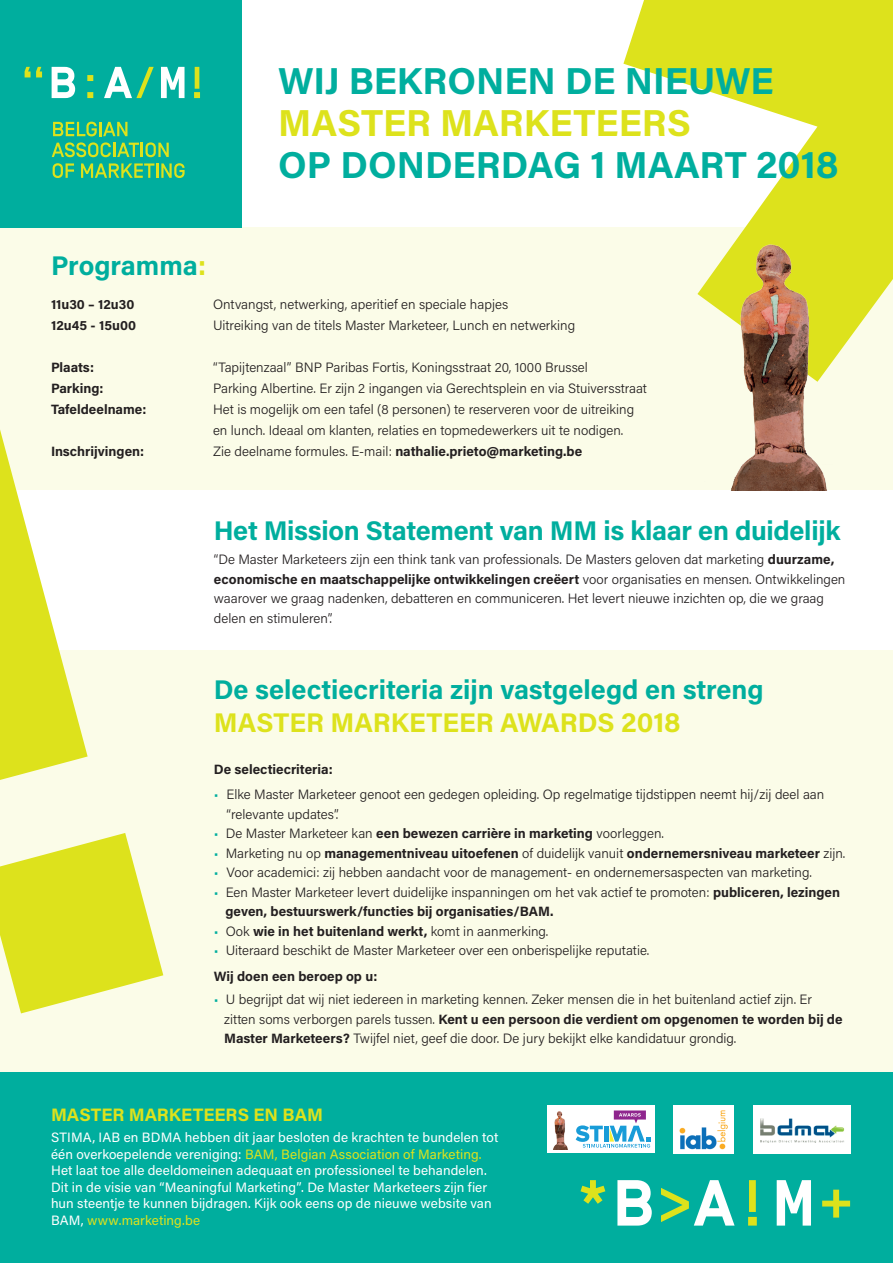
<style>
.page{position:relative;width:893px;height:1263px;background:#fff}
.page>*{position:absolute;margin:0;border:0;box-sizing:border-box;transform-origin:0 0}
.t1{font:700 37.5px "Acumin Pro";color:#00ae9e}
.t2{font:700 37.5px "Acumin Pro";color:#dde21c}
.t3{font:700 27px "Acumin Pro";letter-spacing:-.01em;color:#00ae9e}
.t4{font:700 27px "Acumin Pro";color:#dde21c}
.t5{font:700 18px "Acumin Pro";color:#dde21c}
.t6{font:300 13.5px/19.5px "Acumin Pro";color:#231f20}
.t7{font:13.5px/16.5px "Acumin Pro";letter-spacing:.005em;color:#fff}
.t8{font:700 13.5px "Acumin Pro";color:#231f20}
.s1{color:#dde21c}
.s2{font-weight:300}
.s3{font-weight:700}
.s4{color:#00ae9e}
.s5{font-weight:300;color:#00ae9e}
</style>
<div class="page">
<div style="left:0;top:651px;width:893px;height:421px;background:#fbfce8"></div>
<div style="left:0;top:227px;width:893px;height:263px;background:#fbfce8"></div>
<div style="left:0;top:1072px;width:893px;height:191px;background:#00ae9e"></div>
<svg style="left:748px;top:1180px;width:9px;height:45px"></svg>
<svg style="left:822px;top:1190px;width:28px;height:27px"></svg>
<svg style="left:580px;top:1180px;width:25px;height:24px"></svg>
<svg style="left:661px;top:1180px;width:74px;height:45px"></svg>
<svg style="left:777px;top:1180px;width:34px;height:45px"></svg>
<svg style="left:617px;top:1180px;width:35px;height:45px"></svg>
<svg style="left:0;top:430px;width:163px;height:583px"></svg>
<svg style="left:623px;top:0;width:270px;height:314px;fill:#dde21c"></svg>
<img style="left:692px;top:220px;width:175px;height:270px">
<div style="left:0;top:0;width:242px;height:227px;background:#00ae9e"></div>
<svg style="left:53px;top:122px;width:74px;height:14px"></svg>
<svg style="left:52px;top:142px;width:117px;height:15px"></svg>
<svg style="left:53px;top:163px;width:21px;height:15px"></svg>
<svg style="left:81px;top:163px;width:104px;height:15px"></svg>
<svg style="left:87px;top:75px;width:6px;height:23px"></svg>
<svg style="left:194px;top:67px;width:6px;height:31px"></svg>
<svg style="left:25px;top:67px;width:17px;height:10px"></svg>
<svg style="left:104px;top:67px;width:50px;height:31px"></svg>
<svg style="left:161px;top:67px;width:24px;height:31px"></svg>
<svg style="left:52px;top:67px;width:23px;height:31px"></svg>
<div style="left:568px;top:1105px;width:86px;height:48px;background:#fff"></div>
<svg style="left:576px;top:1110px;width:74px;height:37px"></svg>
<svg style="left:547px;top:1105px;width:21px;height:48px"></svg>
<img style="left:547px;top:1107px;width:21px;height:42px">
<img style="left:754px;top:1105px;width:96px;height:48px">
<img style="left:674px;top:1105px;width:59px;height:48px">
<h2 class="t3" style="left:51px;top:247px;width:157px">Programma<span class="s1">:</span></h2>
<h1 class="t1" style="left:278px;top:54px;width:497px">WIJ BEKRONEN DE NIEUWE</h1>
<h1 class="t2" style="left:278px;top:96px;width:414px">MASTER MARKETEERS</h1>
<h1 class="t1" style="left:278px;top:138px;width:562px">OP DONDERDAG 1 MAART 2018</h1>
<p class="t8" style="left:51px;top:295px;width:85px">11u30 – 12u30</p>
<p class="t6" style="left:213px;top:294px;width:297px">Ontvangst, netwerking, aperitief en speciale hapjes</p>
<p class="t8" style="left:51px;top:316px;width:87px">12u45 - 15u00</p>
<p class="t6" style="left:213px;top:315px;width:364px">Uitreiking van de titels Master Marketeer, Lunch en netwerking</p>
<p class="t8" style="left:51px;top:358px;width:45px">Plaats:</p>
<p class="t6" style="left:213px;top:357px;width:376px">“Tapijtenzaal” BNP Paribas Fortis, Koningsstraat 20, 1000 Brussel</p>
<p class="t8" style="left:51px;top:379px;width:54px">Parking:</p>
<p class="t6" style="left:213px;top:378px;width:435px">Parking Albertine. Er zijn 2 ingangen via Gerechtsplein en via Stuiversstraat</p>
<p class="t8" style="left:51px;top:400px;width:97px">Tafeldeelname:</p>
<p class="t6" style="left:213px;top:399px;width:423px;line-height:21px">Het is mogelijk om een tafel (8 personen) te reserveren voor de uitreiking en lunch. Ideaal om klanten, relaties en topmedewerkers uit te nodigen.</p>
<p class="t8" style="left:51px;top:442px;width:95px">Inschrijvingen:</p>
<p class="t8" style="left:213px;top:442px;width:371px"><span class="s2">Zie deelname formules. E-mail:</span> nathalie.prieto@marketing.be</p>
<h2 class="t3" style="left:214px;top:512px;width:628px">Het Mission Statement van MM is klaar en duidelijk</h2>
<p class="t6" style="left:214px;top:549px;width:633px">“De Master Marketeers zijn een think tank van professionals. De Masters geloven dat marketing <span class="s3">duurzame, economische en maatschappelijke ontwikkelingen creëert</span> voor organisaties en mensen. Ontwikkelingen waarover we graag nadenken, debatteren en communiceren. Het levert nieuwe inzichten op, die we graag delen en stimuleren”.</p>
<h2 class="t3" style="left:214px;top:671px;width:551px">De selectiecriteria zijn vastgelegd en streng</h2>
<h2 class="t4" style="left:214px;top:704px;width:468px">MASTER MARKETEER AWARDS 2018</h2>
<p class="t8" style="left:214px;top:760px;width:121px">De selectiecriteria:</p>
<p class="t6" style="left:227px;top:784px;width:599px;text-indent:-13px"><span class="s4">•</span> Elke Master Marketeer genoot een gedegen opleiding. Op regelmatige tijdstippen neemt hij/zij deel aan “relevante updates”.</p>
<p class="t6" style="left:214px;top:823px;width:451px"><span class="s4">•</span> De Master Marketeer kan <span class="s3">een bewezen carrière in marketing</span> voorleggen.</p>
<p class="t8" style="left:214px;top:844px;width:633px"><span class="s5">•</span> <span class="s2">Marketing nu op</span> managementniveau uitoefenen <span class="s2">of duidelijk vanuit</span> ondernemersniveau marketeer <span class="s2">zijn.</span></p>
<p class="t6" style="left:214px;top:862px;width:599px"><span class="s4">•</span> Voor academici: zij hebben aandacht voor de management- en ondernemersaspecten van marketing.</p>
<p class="t6" style="left:225px;top:882px;width:616px;text-indent:-12px"><span class="s4">•</span> Een Master Marketeer levert duidelijke inspanningen om het vak actief te promoten: <span class="s3">publiceren, lezingen geven, bestuurswerk/functies bij organisaties/BAM.</span></p>
<p class="t8" style="left:214px;top:922px;width:336px"><span class="s5">•</span> <span class="s2">Ook</span> wie in het buitenland werkt, <span class="s2">komt in aanmerking.</span></p>
<p class="t6" style="left:214px;top:937px;width:437px;line-height:25.2px"><span class="s4">•</span> Uiteraard beschikt de Master Marketeer over een onberispelijke reputatie.<br><span class="s3">Wij doen een beroep op u:</span></p>
<p class="t6" style="left:224px;top:989px;width:620px;text-indent:-10px"><span class="s4">•</span> U begrijpt dat wij niet iedereen in marketing kennen. Zeker mensen die in het buitenland actief zijn. Er zitten soms verborgen parels tussen. <span class="s3">Kent u een persoon die verdient om opgenomen te worden bij de<br>Master Marketeers?</span> Twijfel niet, geef die door. De jury bekijkt elke kandidatuur grondig.</p>
<h3 class="t5" style="left:51px;top:1102px;width:273px">MASTER MARKETEERS EN BAM</h3>
<p class="t7" style="left:51px;top:1128px;width:449px">STIMA, IAB en BDMA hebben dit jaar besloten de krachten te bundelen tot één overkoepelende vereniging: <span class="s1">BAM, Belgian Association of Marketing.<br></span>Het laat toe alle deeldomeinen adequaat en professioneel te behandelen.<br>Dit in de visie van “Meaningful Marketing”. De Master Marketeers zijn fier hun steentje te kunnen bijdragen. Kijk ook eens op de nieuwe website van BAM, <span class="s1">www.marketing.be</span></p>
</div>
